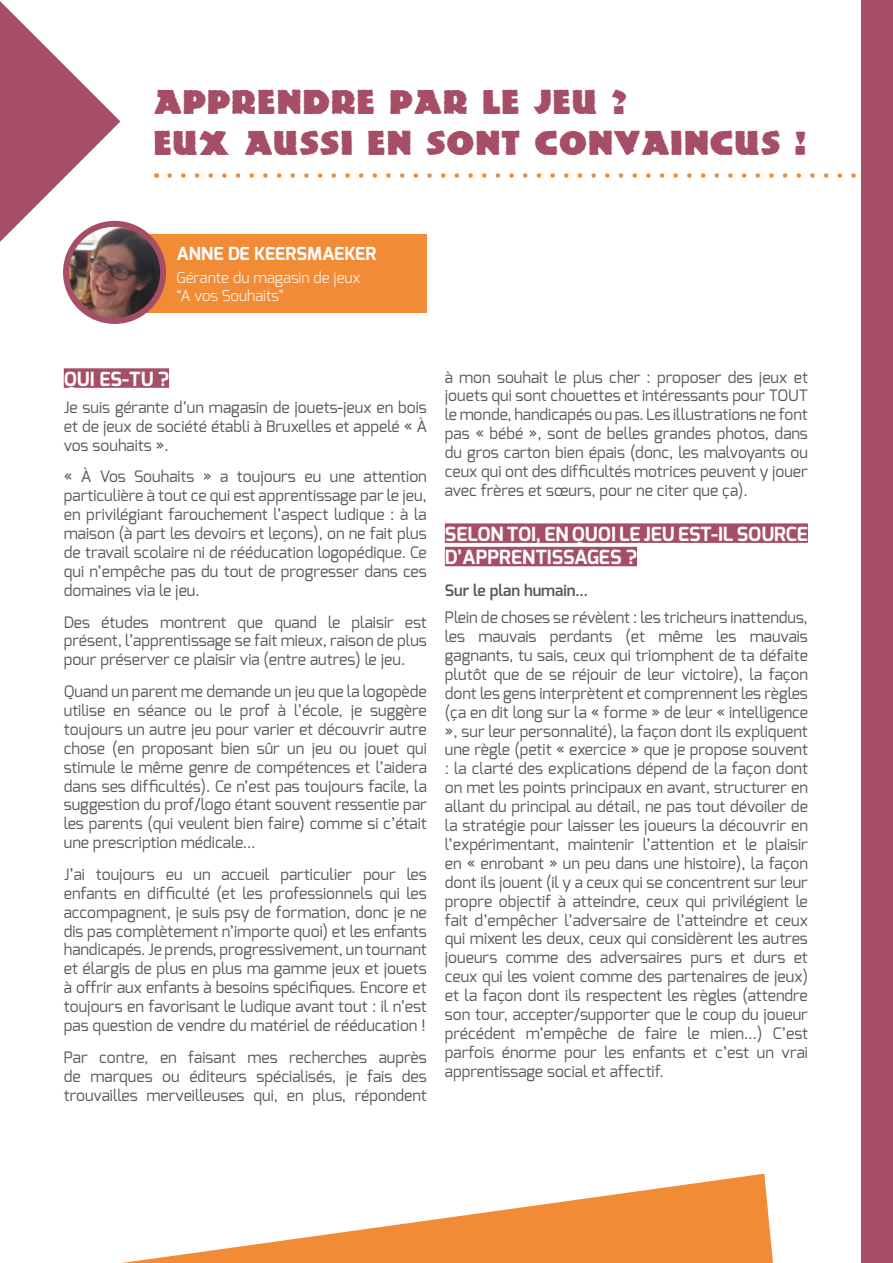
<style>
.page{position:relative;width:893px;height:1263px;background:#fff}
.page>*{position:absolute;margin:0;border:0;box-sizing:border-box;transform-origin:0 0}
.t1{font:37.2px/41.7px "DS Lemiesz";color:#a54e66}
.t2{font:700 19.5px/23.4px "Exo";color:#fff}
.t3{font:700 18px "Exo";color:#fff}
.t4{font:15.75px/18.9px "Exo";color:#575756;text-align:justify}
.t5{font:600 15.75px "Exo";color:#575756}
.t6{font:300 15px/18px "Exo";color:#fff}
</style>
<div class="page">
<svg style="left:170px;top:173px;width:686px;height:5px"></svg>
<div style="left:117px;top:234px;width:310px;height:79px;background:#f28b35"></div>
<img style="left:66px;top:224px;width:97px;height:97px;border-radius:49px">
<div style="left:63px;top:221px;width:103px;height:103px;border:6px solid #a54e66;border-radius:50%"></div>
<div style="left:861px;top:0;width:32px;height:1263px;background:#a54e66"></div>
<div style="left:64px;top:368px;width:105px;height:20px;background:#a54e66"></div>
<div style="left:445px;top:523px;width:363px;height:20px;background:#a54e66"></div>
<div style="left:445px;top:547px;width:192px;height:19px;background:#a54e66"></div>
<svg style="left:122px;top:1174px;width:651px;height:89px"></svg>
<svg style="left:0;top:1px;width:120px;height:241px"></svg>
<h1 class="t1" style="left:153px;top:79px;width:655px">APPRENDRE PAR LE JEU ?<br>EUX AUSSI EN SONT CONVAINCUS !</h1>
<p class="t3" style="left:176px;top:242px;width:201px">ANNE DE KEERSMAEKER</p>
<p class="t6" style="left:176px;top:268px;width:185px">Gérante du magasin de jeux “A vos Souhaits”</p>
<p class="t2" style="left:64px;top:367px;width:107px">QUI ES-TU ?</p>
<p class="t4" style="left:64px;top:398px;width:365px">Je suis gérante d’un magasin de jouets-jeux en bois et de jeux de société établi à Bruxelles et appelé « À vos souhaits ».</p>
<p class="t4" style="left:64px;top:467px;width:365px">« À Vos Souhaits » a toujours eu une attention particulière à tout ce qui est apprentissage par le jeu, en privilégiant farouchement l’aspect ludique : à la maison (à part les devoirs et leçons), on ne fait plus de travail scolaire ni de rééducation logopédique. Ce qui n’empêche pas du tout de progresser dans ces domaines via le jeu.</p>
<p class="t4" style="left:64px;top:612px;width:365px">Des études montrent que quand le plaisir est présent, l’apprentissage se fait mieux, raison de plus pour préserver ce plaisir via (entre autres) le jeu.</p>
<p class="t4" style="left:64px;top:682px;width:365px">Quand un parent me demande un jeu que la logopède utilise en séance ou le prof à l’école, je suggère toujours un autre jeu pour varier et découvrir autre chose (en proposant bien sûr un jeu ou jouet qui stimule le même genre de compétences et l’aidera dans ses difficultés). Ce n’est pas toujours facile, la suggestion du prof/logo étant souvent ressentie par les parents (qui veulent bien faire) comme si c’était une prescription médicale…</p>
<p class="t4" style="left:64px;top:865px;width:365px">J’ai toujours eu un accueil particulier pour les enfants en difficulté (et les professionnels qui les accompagnent, je suis psy de formation, donc je ne dis pas complètement n’importe quoi) et les enfants handicapés. Je prends, progressivement, un tournant et élargis de plus en plus ma gamme jeux et jouets à offrir aux enfants à besoins spécifiques. Encore et toujours en favorisant le ludique avant tout : il n’est pas question de vendre du matériel de rééducation !</p>
<p class="t4" style="left:64px;top:1047px;width:365px">Par contre, en faisant mes recherches auprès de marques ou éditeurs spécialisés, je fais des trouvailles merveilleuses qui, en plus, répondent</p>
<p class="t4" style="left:445px;top:367px;width:365px">à mon souhait le plus cher : proposer des jeux et jouets qui sont chouettes et intéressants pour TOUT le monde, handicapés ou pas. Les illustrations ne font pas « bébé », sont de belles grandes photos, dans du gros carton bien épais (donc, les malvoyants ou ceux qui ont des difficultés motrices peuvent y jouer avec frères et sœurs, pour ne citer que ça).</p>
<p class="t2" style="left:445px;top:522px;width:365px">SELON TOI, EN QUOI LE JEU EST-IL SOURCE<br>D’APPRENTISSAGES ?</p>
<p class="t5" style="left:445px;top:580px;width:145px">Sur le plan humain...</p>
<p class="t4" style="left:445px;top:608px;width:365px">Plein de choses se révèlent : les tricheurs inattendus, les mauvais perdants (et même les mauvais gagnants, tu sais, ceux qui triomphent de ta défaite plutôt que de se réjouir de leur victoire), la façon dont les gens interprètent et comprennent les règles (ça en dit long sur la « forme » de leur « intelligence », sur leur personnalité), la façon dont ils expliquent une règle (petit « exercice » que je propose souvent : la clarté des explications dépend de la façon dont on met les points principaux en avant, structurer en allant du principal au détail, ne pas tout dévoiler de la stratégie pour laisser les joueurs la découvrir en l’expérimentant, maintenir l’attention et le plaisir en « enrobant » un peu dans une histoire), la façon dont ils jouent (il y a ceux qui se concentrent sur leur propre objectif à atteindre, ceux qui privilégient le fait d’empêcher l’adversaire de l’atteindre et ceux qui mixent les deux, ceux qui considèrent les autres joueurs comme des adversaires purs et durs et ceux qui les voient comme des partenaires de jeux) et la façon dont ils respectent les règles (attendre son tour, accepter/supporter que le coup du joueur précédent m’empêche de faire le mien…) C’est parfois énorme pour les enfants et c’est un vrai apprentissage social et affectif.</p>
</div>
